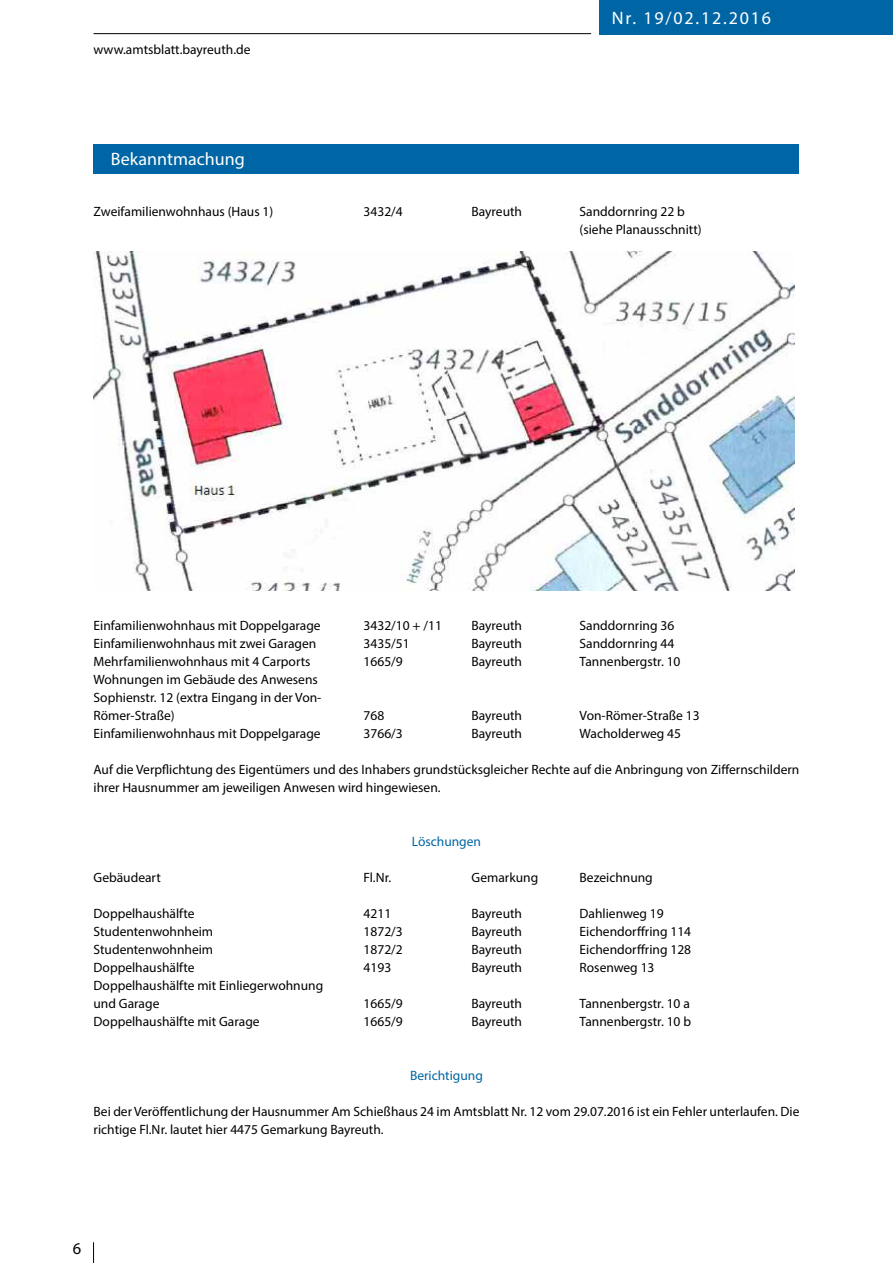
<style>
.page{position:relative;width:893px;height:1263px;background:#fff}
.page>*{position:absolute;margin:0;border:0;box-sizing:border-box;transform-origin:0 0}
.t1{font:18px "Myriad Pro";letter-spacing:.1em;color:#fff}
.t2{font:18px "Myriad Pro";color:#fff}
.t3{font:16.5px "Myriad Pro";color:#000}
.t4{font:13.5px/18px "Myriad Pro";color:#000}
.t5{font:13.5px "Myriad Pro";color:#0065a4}
</style>
<div class="page">
<hr style="left:94px;top:33px;width:497px;height:1px;background:#000">
<div style="left:600px;top:0;width:293px;height:34px;background:#0065a4"></div>
<svg style="left:93px;top:1242px;width:1px;height:21px"></svg>
<div style="left:94px;top:145px;width:705px;height:29px;background:#0065a4"></div>
<img style="left:94px;top:251px;width:701px;height:340px">
<p class="t4" style="left:94px;top:40px;width:158px">www.amtsblatt.bayreuth.de</p>
<h1 class="t1" style="left:612px;top:7px;width:161px">Nr. 19/02.12.2016</h1>
<h1 class="t2" style="left:111px;top:148px;width:135px">Bekanntmachung</h1>
<p class="t4" style="left:94px;top:202px;width:181px">Zweifamilienwohnhaus (Haus 1)</p>
<p class="t4" style="left:364px;top:202px;width:41px">3432/4</p>
<p class="t4" style="left:472px;top:202px;width:52px">Bayreuth</p>
<p class="t4" style="left:580px;top:202px;width:124px">Sanddornring 22 b (siehe Planausschnitt)</p>
<p class="t4" style="left:94px;top:616px;width:229px">Einfamilienwohnhaus mit Doppelgarage</p>
<p class="t4" style="left:364px;top:616px;width:80px">3432/10 + /11</p>
<p class="t4" style="left:472px;top:616px;width:52px">Bayreuth</p>
<p class="t4" style="left:580px;top:616px;width:96px">Sanddornring 36</p>
<p class="t4" style="left:94px;top:634px;width:224px">Einfamilienwohnhaus mit zwei Garagen</p>
<p class="t4" style="left:364px;top:634px;width:48px">3435/51</p>
<p class="t4" style="left:472px;top:634px;width:52px">Bayreuth</p>
<p class="t4" style="left:580px;top:634px;width:96px">Sanddornring 44</p>
<p class="t4" style="left:94px;top:652px;width:219px">Mehrfamilienwohnhaus mit 4 Carports</p>
<p class="t4" style="left:364px;top:652px;width:41px">1665/9</p>
<p class="t4" style="left:472px;top:652px;width:52px">Bayreuth</p>
<p class="t4" style="left:580px;top:652px;width:102px">Tannenbergstr. 10</p>
<p class="t4" style="left:94px;top:670px;width:229px">Wohnungen im Gebäude des Anwesens<br>Sophienstr. 12 (extra Eingang in der Von-<br>Römer-Straße)</p>
<p class="t4" style="left:364px;top:706px;width:22px">768</p>
<p class="t4" style="left:472px;top:706px;width:52px">Bayreuth</p>
<p class="t4" style="left:580px;top:706px;width:122px">Von-Römer-Straße 13</p>
<p class="t4" style="left:94px;top:724px;width:229px">Einfamilienwohnhaus mit Doppelgarage</p>
<p class="t4" style="left:364px;top:724px;width:41px">3766/3</p>
<p class="t4" style="left:472px;top:724px;width:52px">Bayreuth</p>
<p class="t4" style="left:580px;top:724px;width:103px">Wacholderweg 45</p>
<p class="t4" style="left:94px;top:760px;width:707px">Auf die Verpflichtung des Eigentümers und des Inhabers grundstücksgleicher Rechte auf die Anbringung von Ziffernschildern ihrer Hausnummer am jeweiligen Anwesen wird hingewiesen.</p>
<p class="t5" style="left:412px;top:833px;width:71px">Löschungen</p>
<p class="t4" style="left:94px;top:868px;width:69px">Gebäudeart</p>
<p class="t4" style="left:364px;top:868px;width:29px">Fl.Nr.</p>
<p class="t4" style="left:472px;top:868px;width:68px">Gemarkung</p>
<p class="t4" style="left:580px;top:868px;width:75px">Bezeichnung</p>
<p class="t4" style="left:94px;top:904px;width:102px">Doppelhaushälfte</p>
<p class="t4" style="left:364px;top:904px;width:29px">4211</p>
<p class="t4" style="left:472px;top:904px;width:52px">Bayreuth</p>
<p class="t4" style="left:580px;top:904px;width:86px">Dahlienweg 19</p>
<p class="t4" style="left:94px;top:922px;width:121px">Studentenwohnheim</p>
<p class="t4" style="left:364px;top:922px;width:41px">1872/3</p>
<p class="t4" style="left:472px;top:922px;width:52px">Bayreuth</p>
<p class="t4" style="left:580px;top:922px;width:113px">Eichendorffring 114</p>
<p class="t4" style="left:94px;top:940px;width:121px">Studentenwohnheim</p>
<p class="t4" style="left:364px;top:940px;width:41px">1872/2</p>
<p class="t4" style="left:472px;top:940px;width:52px">Bayreuth</p>
<p class="t4" style="left:580px;top:940px;width:113px">Eichendorffring 128</p>
<p class="t4" style="left:94px;top:958px;width:102px">Doppelhaushälfte</p>
<p class="t4" style="left:364px;top:958px;width:29px">4193</p>
<p class="t4" style="left:472px;top:958px;width:52px">Bayreuth</p>
<p class="t4" style="left:580px;top:958px;width:76px">Rosenweg 13</p>
<p class="t4" style="left:94px;top:976px;width:231px">Doppelhaushälfte mit Einliegerwohnung und Garage</p>
<p class="t4" style="left:364px;top:994px;width:41px">1665/9</p>
<p class="t4" style="left:472px;top:994px;width:52px">Bayreuth</p>
<p class="t4" style="left:580px;top:994px;width:112px">Tannenbergstr. 10 a</p>
<p class="t4" style="left:94px;top:1012px;width:168px">Doppelhaushälfte mit Garage</p>
<p class="t4" style="left:364px;top:1012px;width:41px">1665/9</p>
<p class="t4" style="left:472px;top:1012px;width:52px">Bayreuth</p>
<p class="t4" style="left:580px;top:1012px;width:113px">Tannenbergstr. 10 b</p>
<p class="t5" style="left:410px;top:1067px;width:74px">Berichtigung</p>
<p class="t4" style="left:94px;top:1102px;width:707px">Bei der Veröffentlichung der Hausnummer Am Schießhaus 24 im Amtsblatt Nr. 12 vom 29.07.2016 ist ein Fehler unterlaufen. Die richtige Fl.Nr. lautet hier 4475 Gemarkung Bayreuth.</p>
<p class="t3" style="left:73px;top:1238px;width:10px">6</p>
</div>
